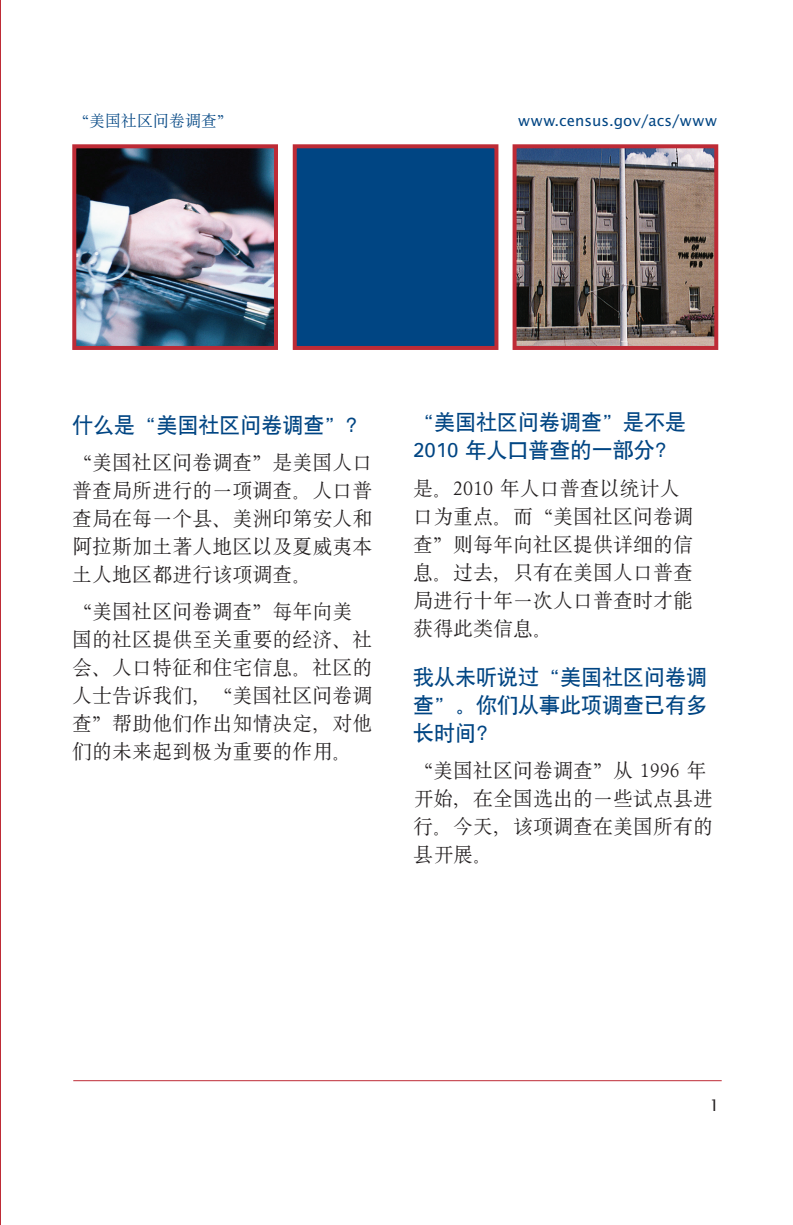
<style>
.page{position:relative;width:793px;height:1225px;background:#fff}
.page>*{position:absolute;margin:0;border:0;box-sizing:border-box;transform-origin:0 0}
.headings{font:21px/28px "SIL Hei Med Jian";color:#004583;text-align:justify}
.chin_heads{font:21px/28px "SIL Hei Med Jian";color:#004583}
.body_text{font:20px/28px "SIL Song Reg Jian";color:#231f20}
.t1{font:16px "SIL Song Reg Jian";color:#004583}
.t2{font:15px "Lucida Sans";color:#004583}
</style>
<div class="page">
<hr style="left:73px;top:1080px;width:648px;height:1px;background:#be2b36">
<hr style="left:0;top:0;width:1px;height:1224px;background:#be2b36">
<img style="left:77px;top:149px;width:196px;height:196px">
<div style="left:72px;top:144px;width:206px;height:206px;border:4px solid #be2b36"></div>
<img style="left:517px;top:149px;width:196px;height:196px">
<div style="left:512px;top:144px;width:206px;height:206px;border:4px solid #be2b36"></div>
<div style="left:295px;top:146px;width:201px;height:202px;background:#004583"></div>
<div style="left:293px;top:144px;width:205px;height:206px;border:4px solid #be2b36"></div>
<p class="t1" style="left:73px;top:110px;width:162px">“美国社区问卷调查”</p>
<p class="t2" style="left:518px;top:112px;width:201px">www.census.gov/acs/www</p>
<p class="headings" style="left:72px;top:409px;width:295px">什么是“美国社区问卷调查”？</p>
<p class="body_text" style="left:72px;top:447px;width:301px;text-align:justify">“美国社区问卷调查”是美国人口普查局所进行的一项调查。人口普查局在每一个县、美洲印第安人和阿拉斯加土著人地区以及夏威夷本土人地区都进行该项调查。</p>
<p class="body_text" style="left:72px;top:596px;width:301px">“美国社区问卷调查”每年向美国的社区提供至关重要的经济、社会、人口特征和住宅信息。社区的人士告诉我们，“美国社区问卷调查”帮助他们作出知情决定，对他们的未来起到极为重要的作用。</p>
<p class="chin_heads" style="left:413px;top:407px;width:274px">“美国社区问卷调查”是不是<br>2010 年人口普查的一部分？</p>
<p class="body_text" style="left:413px;top:472px;width:281px">是。2010 年人口普查以统计人口为重点。而“美国社区问卷调查”则每年向社区提供详细的信息。过去，只有在美国人口普查局进行十年一次人口普查时才能获得此类信息。</p>
<p class="headings" style="left:413px;top:661px;width:295px">我从未听说过“美国社区问卷调查”。你们从事此项调查已有多长时间？</p>
<p class="body_text" style="left:413px;top:755px;width:301px">“美国社区问卷调查”从 1996 年开始，在全国选出的一些试点县进行。今天，该项调查在美国所有的县开展。</p>
</div>
